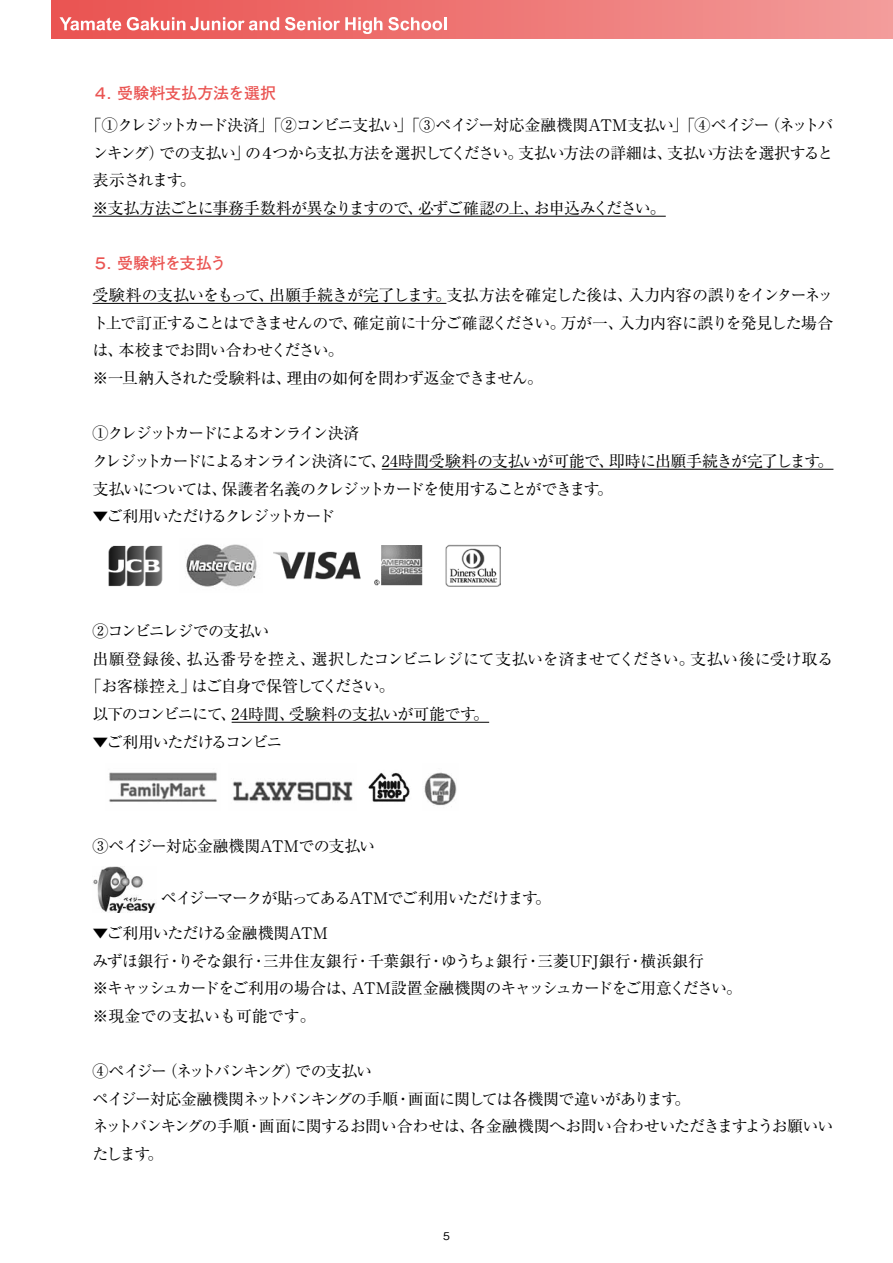
<style>
.page{position:relative;width:893px;height:1263px;background:#fff}
.page>*{position:absolute;margin:0;border:0;box-sizing:border-box;transform-origin:0 0}
.t1{font:15.9px/27.6px "Ryumin Pr 6 N";letter-spacing:-.055em;color:#000}
.t2{font:15.9px/27.6px "Ryumin Pr 6 N";letter-spacing:-.025em;color:#000}
.t3{font:15.9px/27.6px "Ryumin Pr 6 N";letter-spacing:-.08em;color:#000}
.t4{font:15.9px "Ryumin Pr 6 N";letter-spacing:-.015em;color:#000}
.t5{font:15.9px "Ryumin Pr 6 N";letter-spacing:-.035em;color:#000}
.t6{font:15.9px "Ryumin Pr 6 N";letter-spacing:-.1em;color:#000}
.t7{font:15.9px "Ryumin Pr 6 N";letter-spacing:-.095em;color:#000}
.t8{font:700 15.9px "Futo Go B101 Pr 6 N";letter-spacing:.015em;color:#ea5452}
.t9{font:700 15.9px "Futo Go B101 Pr 6 N";letter-spacing:-.01em;color:#ea5452}
.t10{font:500 10.65px "Gothic BBB Pr 6 N";color:#000}
</style>
<div class="page">
<div style="left:51px;top:0;width:842px;height:38px;background:linear-gradient(to right,#e95250,#f39a99)"></div>
<svg style="left:60px;top:17px;width:61px;height:13px"></svg>
<svg style="left:127px;top:17px;width:152px;height:13px"></svg>
<svg style="left:285px;top:17px;width:97px;height:17px"></svg>
<svg style="left:388px;top:17px;width:59px;height:13px"></svg>
<hr style="left:92px;top:216px;width:574px;height:1px;background:#000">
<hr style="left:92px;top:303px;width:354px;height:1px;background:#000">
<hr style="left:382px;top:469px;width:451px;height:1px;background:#000">
<hr style="left:232px;top:722px;width:257px;height:1px;background:#000">
<img style="left:273px;top:551px;width:88px;height:29px">
<img style="left:185px;top:544px;width:72px;height:43px">
<img style="left:108px;top:545px;width:55px;height:42px">
<img style="left:445px;top:545px;width:56px;height:41px">
<img style="left:375px;top:545px;width:48px;height:41px">
<img style="left:368px;top:772px;width:42px;height:30px">
<img style="left:109px;top:772px;width:108px;height:30px">
<img style="left:424px;top:772px;width:33px;height:34px">
<img style="left:232px;top:781px;width:121px;height:21px">
<img style="left:93px;top:866px;width:63px;height:46px">
<p class="t8" style="left:92px;top:80px;width:185px">４．受験料支払方法を選択</p>
<p class="t1" style="left:92px;top:110px;width:742px;text-indent:-7px">「①クレジットカード決済」「②コンビニ支払い」「③ペイジー対応金融機関ATM支払い」「④ペイジー（ネットバンキング）での支払い」の４つから支払方法を選択してください。支払い方法の詳細は、支払い方法を選択すると表示されます。<br>※支払方法ごとに事務手数料が異なりますので、必ずご確認の上、お申込みください。</p>
<p class="t9" style="left:92px;top:250px;width:135px">５．受験料を支払う</p>
<p class="t1" style="left:92px;top:280px;width:742px">受験料の支払いをもって、出願手続きが完了します。支払方法を確定した後は、入力内容の誤りをインターネット上で訂正することはできませんので、確定前に十分ご確認ください。万が一、入力内容に誤りを発見した場合は、本校までお問い合わせください。<br>※一旦納入された受験料は、理由の如何を問わず返金できません。</p>
<p class="t3" style="left:92px;top:419px;width:742px">①クレジットカードによるオンライン決済<br>クレジットカードによるオンライン決済にて、24時間受験料の支払いが可能で、即時に出願手続きが完了します。支払いについては、保護者名義のクレジットカードを使用することができます。</p>
<p class="t6" style="left:92px;top:504px;width:244px">▼ご利用いただけるクレジットカード</p>
<p class="t1" style="left:92px;top:616px;width:178px">②コンビニレジでの支払い</p>
<p class="t4" style="left:92px;top:646px;width:742px">出願登録後、払込番号を控え、選択したコンビニレジにて支払いを済ませてください。支払い後に受け取る</p>
<p class="t1" style="left:86px;top:672px;width:311px">「お客様控え」はご自身で保管してください。</p>
<p class="t1" style="left:92px;top:699px;width:398px">以下のコンビニにて、24時間、受験料の支払いが可能です。</p>
<p class="t7" style="left:92px;top:729px;width:191px">▼ご利用いただけるコンビニ</p>
<p class="t5" style="left:92px;top:833px;width:284px">③ペイジー対応金融機関ATMでの支払い</p>
<p class="t1" style="left:161px;top:884px;width:392px">ペイジーマークが貼ってあるATMでご利用いただけます。</p>
<p class="t2" style="left:92px;top:918px;width:651px">▼ご利用いただける金融機関ATM<br>みずほ銀行・りそな銀行・三井住友銀行・千葉銀行・ゆうちょ銀行・三菱UFJ銀行・横浜銀行<br>※キャッシュカードをご利用の場合は、ATM設置金融機関のキャッシュカードをご用意ください。※現金での支払いも可能です。</p>
<p class="t1" style="left:92px;top:1056px;width:742px">④ペイジー（ネットバンキング）での支払い<br>ペイジー対応金融機関ネットバンキングの手順・画面に関しては各機関で違いがあります。<br>ネットバンキングの手順・画面に関するお問い合わせは、各金融機関へお問い合わせいただきますようお願いいたします。</p>
<p class="t10" style="left:443px;top:1228px;width:8px">5</p>
</div>
